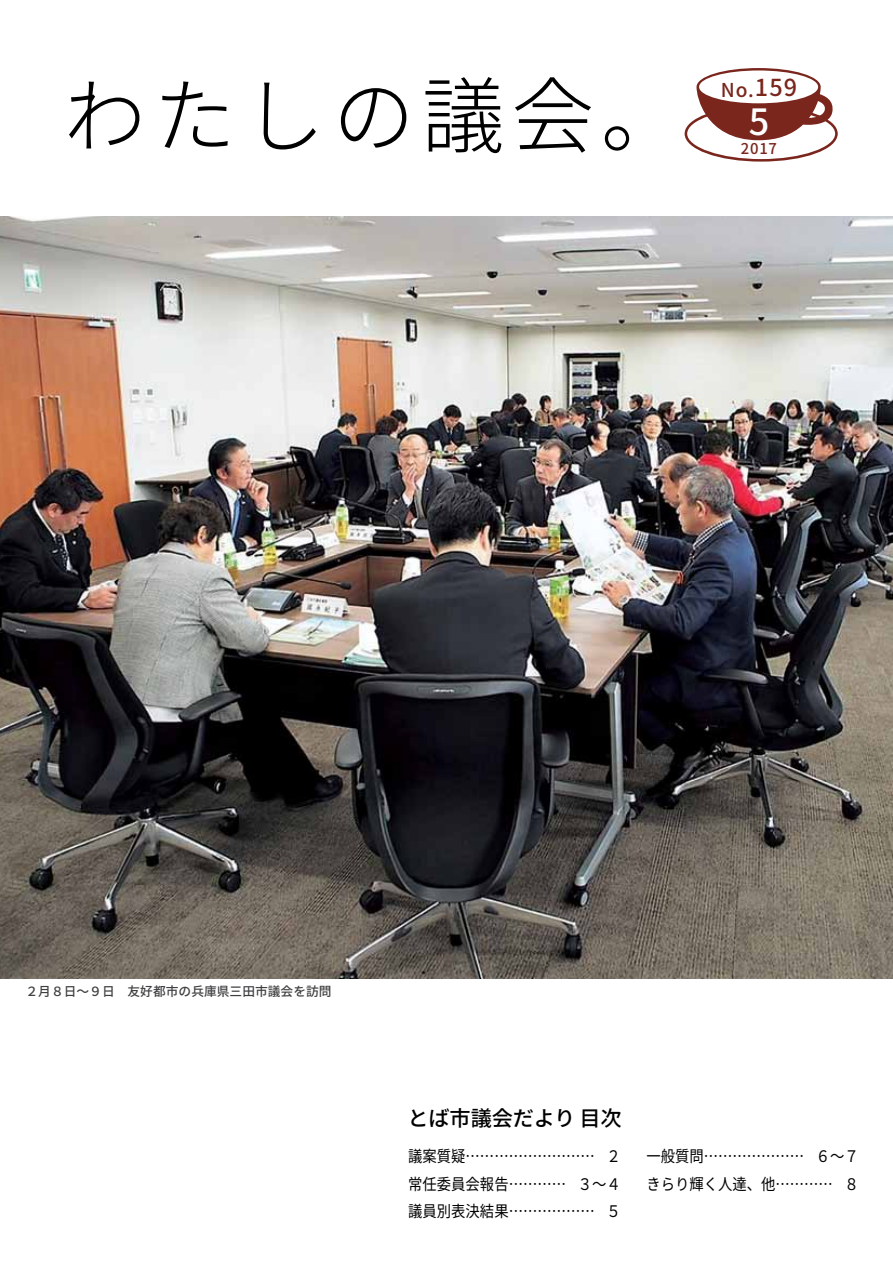
<style>
.page{position:relative;width:893px;height:1263px;background:#fff}
.page>*{position:absolute;margin:0;border:0;box-sizing:border-box;transform-origin:0 0}
.t1{font:300 82.95px "Noto Sans CJ Kjp";letter-spacing:.08em;color:#000}
.t2{font:500 36.15px "Noto Sans CJ Kjp";color:#fff}
.t3{font:500 23.4px "Noto Sans CJ Kjp";color:#7a261d}
.t4{font:500 21.3px "Noto Sans CJ Kjp";letter-spacing:-.01em;color:#000}
.t5{font:500 19.2px "Noto Sans CJ Kjp";color:#7a261d}
.t6{font:15.9px/27.6px "Noto Sans CJ Kjp";color:#000;scale:.9 1}
.t7{font:500 14.85px "Noto Sans CJ Kjp";color:#7a261d}
.t8{font:500 12.75px "Noto Sans CJ Kjp";color:#404042}
.s1{font-size:19.2px}
</style>
<div class="page">
<img style="left:0;top:217px;width:893px;height:761px">
<svg style="left:685px;top:68px;width:153px;height:94px"></svg>
<svg style="left:241px;top:867px;width:93px;height:112px;background:#736b61"></svg>
<h1 class="t1" style="left:64px;top:69px;width:622px">わたしの議会。</h1>
<h3 class="t3" style="left:748px;top:74px;width:50px"><span class="s1">.</span>159</h3>
<p class="t5" style="left:721px;top:79px;width:28px">No</p>
<h2 class="t2" style="left:749px;top:101px;width:22px">5</h2>
<p class="t7" style="left:741px;top:141px;width:38px">2017</p>
<p class="t8" style="left:26px;top:984px;width:308px">２月８日～９日　友好都市の兵庫県三田市議会を訪問</p>
<h3 class="t4" style="left:408px;top:1107px;width:215px">とば市議会だより目次</h3>
<p class="t6" style="left:578px;top:1143px;width:49px;text-indent:-170px">議案質疑...........................<br>３~４</p>
<p class="t6" style="left:606px;top:1143px;width:17px">２</p>
<p class="t6" style="left:408px;top:1170px;width:177px">常任委員会報告............</p>
<p class="t6" style="left:408px;top:1198px;width:209px">議員別表決結果..................</p>
<p class="t6" style="left:606px;top:1198px;width:17px">５</p>
<p class="t6" style="left:646px;top:1143px;width:177px">一般質問.....................</p>
<p class="t6" style="left:816px;top:1143px;width:49px">６~７</p>
<p class="t6" style="left:646px;top:1170px;width:209px">きらり輝く人達、他............</p>
<p class="t6" style="left:845px;top:1170px;width:17px">８</p>
</div>
